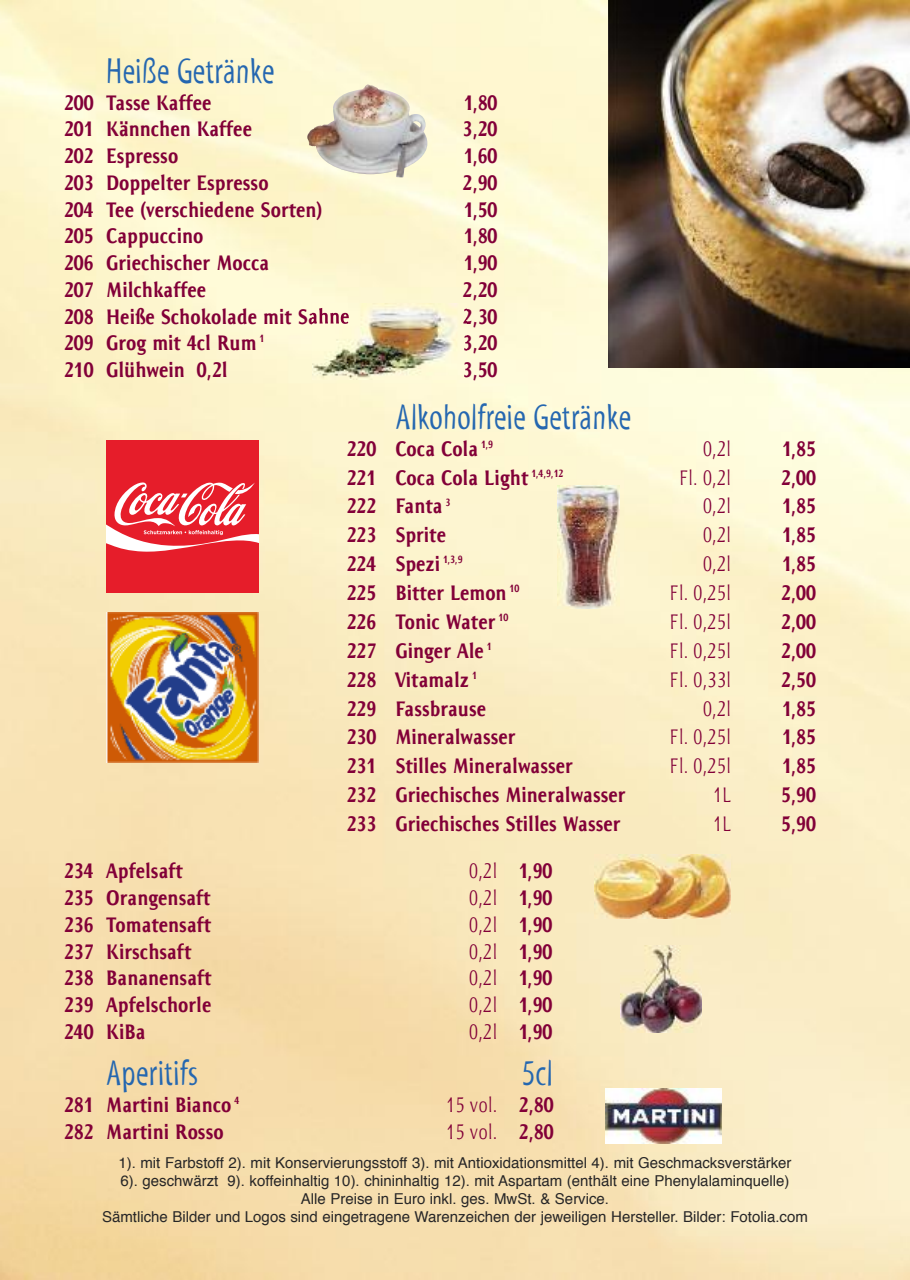
<style>
.page{position:relative;width:910px;height:1280px;background:#fff}
.page>*{position:absolute;margin:0;border:0;box-sizing:border-box;transform-origin:0 0}
.t1{font:36.3px "Myriad Std Tilt";letter-spacing:.01em;color:#2567b0;scale:.91 1}
.t2{font:900 21.6px "Resavska Sans ITC Std";color:#820038;scale:.83 1}
.t3{font:300 21.6px "Resavska Sans ITC Std";color:#820038;scale:.83 1}
.t4{font:15px/18px "Helvetica";color:#272627;text-align:center}
.s1{font-weight:900}
</style>
<div class="page">
<img style="left:0;top:0;width:910px;height:1280px">
<img style="left:307px;top:84px;width:120px;height:93px">
<img style="left:312px;top:304px;width:155px;height:75px">
<img style="left:464px;top:335px;width:3px;height:17px">
<div style="left:106px;top:441px;width:153px;height:152px;background:#e61d2a"></div>
<svg style="left:106px;top:482px;width:153px;height:70px"></svg>
<img style="left:106px;top:613px;width:153px;height:150px">
<img style="left:557px;top:486px;width:63px;height:122px">
<img style="left:608px;top:1px;width:302px;height:366px">
<img style="left:594px;top:855px;width:136px;height:63px">
<img style="left:621px;top:945px;width:81px;height:88px">
<img style="left:606px;top:1088px;width:116px;height:55px">
<h1 class="t1" style="left:106px;top:57px;width:186px">Heiße Getränke</h1>
<p class="t2" style="left:64px;top:94px;width:179px">200 Tasse Kaffee</p>
<p class="t2" style="left:464px;top:94px;width:42px">1,80</p>
<p class="t2" style="left:64px;top:121px;width:228px">201 Kännchen Kaffee</p>
<p class="t2" style="left:463px;top:121px;width:44px">3,20</p>
<p class="t2" style="left:64px;top:147px;width:139px">202 Espresso</p>
<p class="t2" style="left:464px;top:147px;width:42px">1,60</p>
<p class="t2" style="left:64px;top:174px;width:248px">203 Doppelter Espresso</p>
<p class="t2" style="left:463px;top:174px;width:44px">2,90</p>
<p class="t2" style="left:64px;top:201px;width:313px">204 Tee (verschiedene Sorten)</p>
<p class="t2" style="left:464px;top:201px;width:42px">1,50</p>
<p class="t2" style="left:64px;top:228px;width:169px">205 Cappuccino</p>
<p class="t2" style="left:464px;top:228px;width:42px">1,80</p>
<p class="t2" style="left:64px;top:254px;width:249px">206 Griechischer Mocca</p>
<p class="t2" style="left:464px;top:254px;width:42px">1,90</p>
<p class="t2" style="left:64px;top:281px;width:173px">207 Milchkaffee</p>
<p class="t2" style="left:463px;top:281px;width:44px">2,20</p>
<p class="t2" style="left:64px;top:308px;width:345px">208 Heiße Schokolade mit Sahne</p>
<p class="t2" style="left:463px;top:308px;width:44px">2,30</p>
<p class="t2" style="left:64px;top:335px;width:243px">209 Grog mit 4cl Rum <sup>1</sup></p>
<p class="t2" style="left:463px;top:335px;width:44px">3,20</p>
<p class="t2" style="left:64px;top:361px;width:199px">210 Glühwein 0,2l</p>
<p class="t2" style="left:463px;top:361px;width:44px">3,50</p>
<h1 class="t1" style="left:395px;top:404px;width:260px">Alkoholfreie Getränke</h1>
<p class="t2" style="left:347px;top:440px;width:178px">220 Coca Cola <sup>1,9</sup></p>
<p class="t3" style="left:703px;top:440px;width:36px">0,2l</p>
<p class="t2" style="left:782px;top:440px;width:42px">1,85</p>
<p class="t2" style="left:347px;top:469px;width:263px">221 Coca Cola Light <sup>1,4,9,12</sup></p>
<p class="t3" style="left:679px;top:469px;width:64px">Fl. 0,2l</p>
<p class="t2" style="left:781px;top:469px;width:44px">2,00</p>
<p class="t2" style="left:347px;top:498px;width:126px">222 Fanta <sup>3</sup></p>
<p class="t3" style="left:703px;top:498px;width:36px">0,2l</p>
<p class="t2" style="left:782px;top:498px;width:42px">1,85</p>
<p class="t2" style="left:347px;top:527px;width:121px">223 Sprite</p>
<p class="t3" style="left:703px;top:527px;width:36px">0,2l</p>
<p class="t2" style="left:782px;top:527px;width:42px">1,85</p>
<p class="t2" style="left:347px;top:555px;width:141px">224 Spezi <sup>1,3,9</sup></p>
<p class="t3" style="left:703px;top:555px;width:36px">0,2l</p>
<p class="t2" style="left:782px;top:555px;width:42px">1,85</p>
<p class="t2" style="left:347px;top:584px;width:210px">225 Bitter Lemon <sup>10</sup></p>
<p class="t3" style="left:670px;top:584px;width:76px">Fl. 0,25l</p>
<p class="t2" style="left:781px;top:584px;width:44px">2,00</p>
<p class="t2" style="left:347px;top:613px;width:196px">226 Tonic Water <sup>10</sup></p>
<p class="t3" style="left:670px;top:613px;width:76px">Fl. 0,25l</p>
<p class="t2" style="left:781px;top:613px;width:44px">2,00</p>
<p class="t2" style="left:347px;top:642px;width:176px">227 Ginger Ale <sup>1</sup></p>
<p class="t3" style="left:670px;top:642px;width:76px">Fl. 0,25l</p>
<p class="t2" style="left:781px;top:642px;width:44px">2,00</p>
<p class="t2" style="left:347px;top:671px;width:158px">228 Vitamalz <sup>1</sup></p>
<p class="t3" style="left:670px;top:671px;width:76px">Fl. 0,33l</p>
<p class="t2" style="left:781px;top:671px;width:44px">2,50</p>
<p class="t2" style="left:347px;top:700px;width:169px">229 Fassbrause</p>
<p class="t3" style="left:703px;top:700px;width:36px">0,2l</p>
<p class="t2" style="left:782px;top:700px;width:42px">1,85</p>
<p class="t2" style="left:347px;top:729px;width:205px">230 Mineralwasser</p>
<p class="t3" style="left:670px;top:729px;width:76px">Fl. 0,25l</p>
<p class="t2" style="left:782px;top:729px;width:42px">1,85</p>
<p class="t2" style="left:347px;top:758px;width:274px">231 Stilles Mineralwasser</p>
<p class="t3" style="left:670px;top:758px;width:76px">Fl. 0,25l</p>
<p class="t2" style="left:782px;top:758px;width:42px">1,85</p>
<p class="t2" style="left:347px;top:786px;width:338px">232 Griechisches Mineralwasser</p>
<p class="t3" style="left:713px;top:786px;width:24px">1L</p>
<p class="t2" style="left:781px;top:786px;width:44px">5,90</p>
<p class="t2" style="left:347px;top:815px;width:332px">233 Griechisches Stilles Wasser</p>
<p class="t3" style="left:713px;top:815px;width:24px">1L</p>
<p class="t2" style="left:781px;top:815px;width:44px">5,90</p>
<p class="t2" style="left:64px;top:863px;width:145px">234 Apfelsaft</p>
<p class="t3" style="left:469px;top:863px;width:102px">0,2l <span class="s1">1,90</span></p>
<p class="t2" style="left:64px;top:889px;width:178px">235 Orangensaft</p>
<p class="t3" style="left:469px;top:889px;width:102px">0,2l <span class="s1">1,90</span></p>
<p class="t2" style="left:64px;top:916px;width:179px">236 Tomatensaft</p>
<p class="t3" style="left:469px;top:916px;width:102px">0,2l <span class="s1">1,90</span></p>
<p class="t2" style="left:64px;top:943px;width:155px">237 Kirschsaft</p>
<p class="t3" style="left:469px;top:943px;width:102px">0,2l <span class="s1">1,90</span></p>
<p class="t2" style="left:64px;top:970px;width:179px">238 Bananensaft</p>
<p class="t3" style="left:469px;top:970px;width:102px">0,2l <span class="s1">1,90</span></p>
<p class="t2" style="left:64px;top:996px;width:179px">239 Apfelschorle</p>
<p class="t3" style="left:469px;top:996px;width:102px">0,2l <span class="s1">1,90</span></p>
<p class="t2" style="left:64px;top:1023px;width:100px">240 KiBa</p>
<p class="t3" style="left:469px;top:1023px;width:102px">0,2l <span class="s1">1,90</span></p>
<h1 class="t1" style="left:106px;top:1060px;width:102px">Aperitifs</h1>
<h1 class="t1" style="left:522px;top:1060px;width:35px">5cl</h1>
<p class="t2" style="left:64px;top:1096px;width:213px">281 Martini Bianco <sup>4</sup></p>
<p class="t3" style="left:446px;top:1096px;width:131px">15 vol. <span class="s1">2,80</span></p>
<p class="t2" style="left:64px;top:1123px;width:194px">282 Martini Rosso</p>
<p class="t3" style="left:446px;top:1123px;width:131px">15 vol. <span class="s1">2,80</span></p>
<p class="t4" style="left:102px;top:1155px;width:707px">1). mit Farbstoff 2). mit Konservierungsstoff 3). mit Antioxidationsmittel 4). mit Geschmacksverstärker<br>6). geschwärzt 9). koffeinhaltig 10). chininhaltig 12). mit Aspartam (enthält eine Phenylalaminquelle)<br>Alle Preise in Euro inkl. ges. MwSt. &amp; Service.<br>Sämtliche Bilder und Logos sind eingetragene Warenzeichen der jeweiligen Hersteller. Bilder: Fotolia.com</p>
</div>
